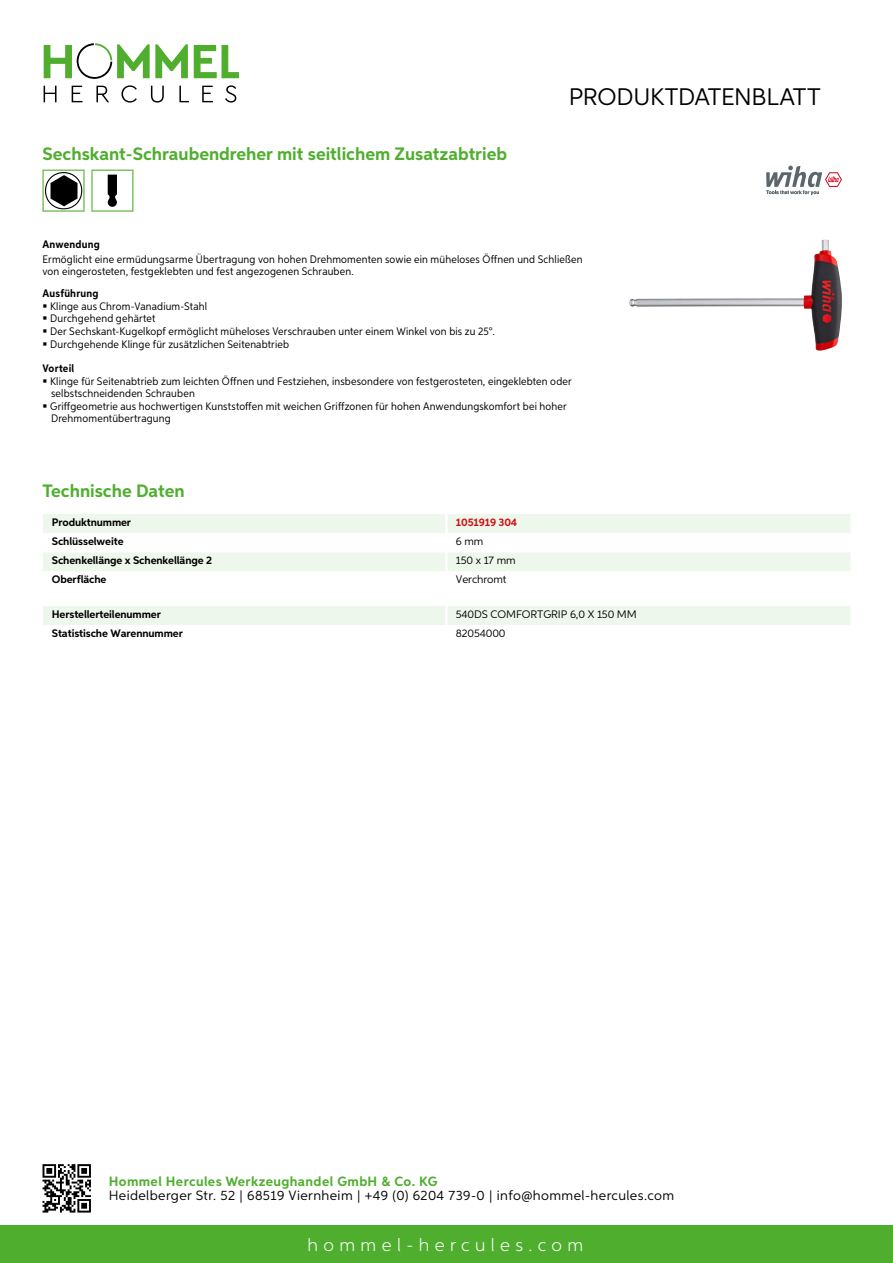
<style>
.page{position:relative;width:893px;height:1263px;background:#fff}
.page>*{position:absolute;margin:0;border:0;box-sizing:border-box;transform-origin:0 0}
.t1{font:24px "Aspira";letter-spacing:-.01em;color:#000}
.t2{font:700 18px "Aspira";color:#50ae2f}
.t3{font:300 18px "Aspira";letter-spacing:.3em;color:#fff}
.t4{font:13.5px "Aspira";letter-spacing:.03em;color:#000}
.t5{font:700 13.5px "Aspira";letter-spacing:.03em;color:#50ae2f}
.t6{font:10.95px/12.8px "Aspira Nar";letter-spacing:.015em;color:#000}
.t7{font:700 10.95px "Aspira";letter-spacing:-.01em;color:#000}
.t8{font:10.95px "Aspira";letter-spacing:-.01em;color:#000}
.t9{font:700 10.95px "Aspira Nar";letter-spacing:.02em;color:#000}
.t10{font:700 10.95px "Aspira";letter-spacing:-.01em;color:#cd1013}
</style>
<div class="page">
<div style="left:0;top:1226px;width:893px;height:37px;background:#50ae2f"></div>
<svg style="left:43px;top:1164px;width:48px;height:48px"></svg>
<svg style="left:194px;top:45px;width:45px;height:33px"></svg>
<svg style="left:44px;top:43px;width:144px;height:36px"></svg>
<svg style="left:44px;top:86px;width:13px;height:16px"></svg>
<svg style="left:72px;top:86px;width:10px;height:16px"></svg>
<svg style="left:96px;top:86px;width:13px;height:16px"></svg>
<svg style="left:121px;top:85px;width:16px;height:18px"></svg>
<svg style="left:151px;top:86px;width:13px;height:17px"></svg>
<svg style="left:179px;top:86px;width:10px;height:16px"></svg>
<svg style="left:202px;top:86px;width:11px;height:16px"></svg>
<svg style="left:225px;top:85px;width:11px;height:18px"></svg>
<div style="left:43px;top:514px;width:807px;height:19px;background:#eef7eb"></div>
<div style="left:43px;top:553px;width:807px;height:18px;background:#eef7eb"></div>
<hr style="left:445px;top:514px;width:3px;height:19px;background:#fff">
<hr style="left:445px;top:552px;width:3px;height:19px;background:#fff">
<div style="left:43px;top:606px;width:807px;height:19px;background:#eef7eb"></div>
<svg style="left:43px;top:170px;width:42px;height:42px"></svg>
<svg style="left:91px;top:170px;width:42px;height:42px"></svg>
<img style="left:629px;top:240px;width:213px;height:111px">
<svg style="left:766px;top:166px;width:76px;height:29px"></svg>
<h2 class="t2" style="left:43px;top:142px;width:466px">Sechskant-Schraubendreher mit seitlichem Zusatzabtrieb</h2>
<h1 class="t1" style="left:569px;top:82px;width:253px">Produktdatenblatt</h1>
<p class="t9" style="left:43px;top:237px;width:59px">Anwendung</p>
<p class="t6" style="left:43px;top:253px;width:541px;line-height:12px">Ermöglicht eine ermüdungsarme Übertragung von hohen Drehmomenten sowie ein müheloses Öffnen und Schließen von eingerosteten, festgeklebten und fest angezogenen Schrauben.</p>
<p class="t9" style="left:43px;top:286px;width:58px">Ausführung</p>
<p class="t6" style="left:50px;top:299px;width:446px">Klinge aus Chrom-Vanadium-Stahl<br>Durchgehend gehärtet<br>Der Sechskant-Kugelkopf ermöglicht müheloses Verschrauben unter einem Winkel von bis zu 25°.<br>Durchgehende Klinge für zusätzlichen Seitenabtrieb</p>
<p class="t9" style="left:43px;top:362px;width:33px">Vorteil</p>
<p class="t6" style="left:50px;top:375px;width:523px;line-height:12.3px">Klinge für Seitenabtrieb zum leichten Öffnen und Festziehen, insbesondere von festgerosteten, eingeklebten oder selbstschneidenden Schrauben<br>Griffgeometrie aus hochwertigen Kunststoffen mit weichen Griffzonen für hohen Anwendungskomfort bei hoher Drehmomentübertragung</p>
<h2 class="t2" style="left:43px;top:480px;width:144px">Technische Daten</h2>
<p class="t7" style="left:52px;top:515px;width:81px">Produktnummer</p>
<p class="t10" style="left:456px;top:515px;width:63px">1051919 304</p>
<p class="t7" style="left:52px;top:535px;width:73px">Schlüsselweite</p>
<p class="t8" style="left:456px;top:535px;width:29px">6 mm</p>
<p class="t7" style="left:52px;top:554px;width:162px">Schenkellänge x Schenkellänge 2</p>
<p class="t8" style="left:456px;top:554px;width:61px">150 x 17 mm</p>
<p class="t7" style="left:52px;top:573px;width:56px">Oberfläche</p>
<p class="t8" style="left:456px;top:573px;width:52px">Verchromt</p>
<p class="t7" style="left:52px;top:607px;width:111px">Herstellerteilenummer</p>
<p class="t8" style="left:456px;top:607px;width:75px">540DS COMFORT</p>
<p class="t8" style="left:543px;top:607px;width:95px">GRIP 6,0 X 150 MM</p>
<p class="t7" style="left:52px;top:626px;width:132px">Statistische Warennummer</p>
<p class="t8" style="left:456px;top:627px;width:51px">82054000</p>
<p class="t5" style="left:109px;top:1172px;width:330px">Hommel Hercules Werkzeughandel GmbH &amp; Co. KG</p>
<p class="t4" style="left:109px;top:1187px;width:567px">Heidelberger Str. 52 | 68519 Viernheim | +49 (0) 6204 739-0 | info@hommel-hercules.com</p>
<h2 class="t3" style="left:307px;top:1234px;width:277px">hommel-hercules.com</h2>
</div>
